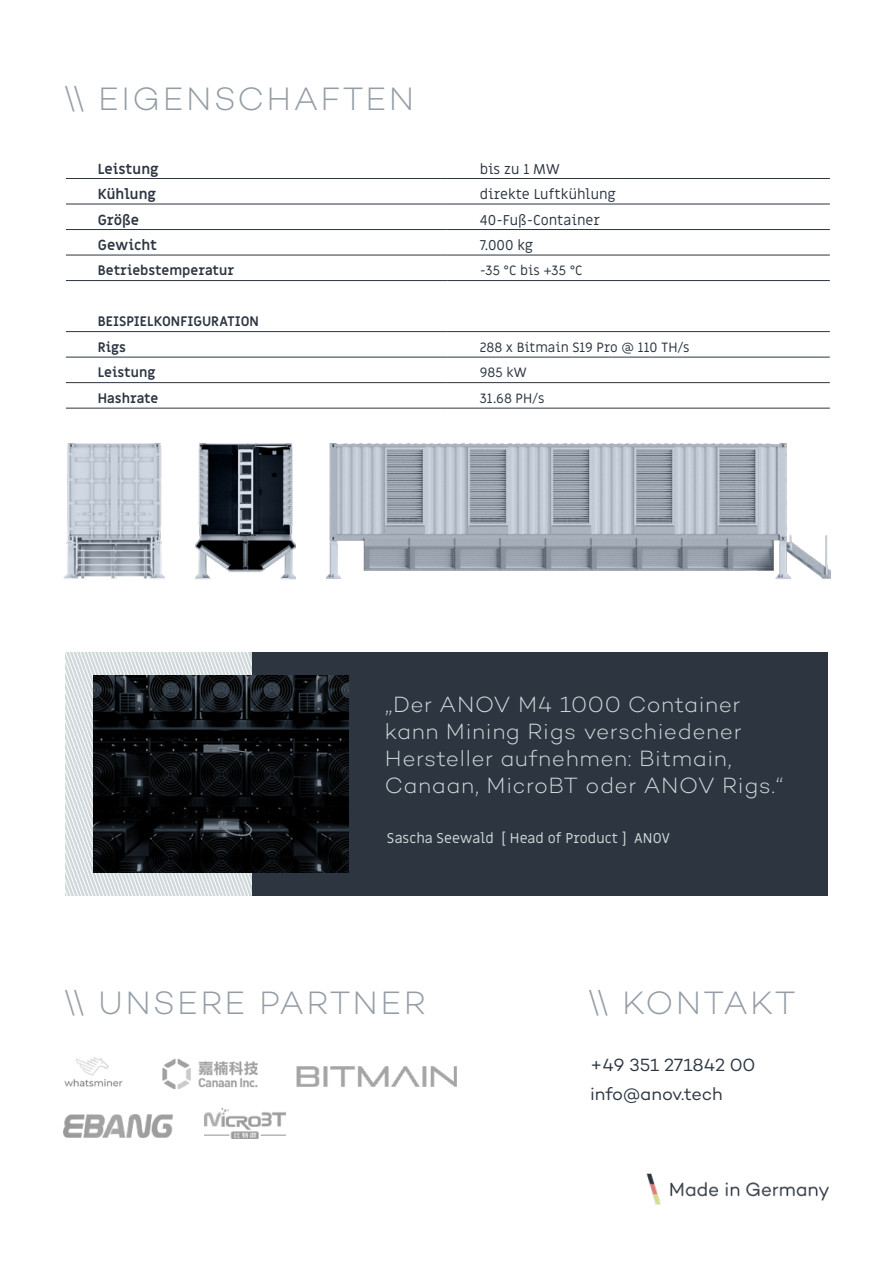
<style>
.page{position:relative;width:893px;height:1263px;background:#fff}
.page>*{position:absolute;margin:0;border:0;box-sizing:border-box;transform-origin:0 0}
.t1{font:300 33px "Campton";letter-spacing:.07em;color:#949da6}
.Zitat{font:300 22.5px/27px "Campton";letter-spacing:.03em;color:#d0d8d9}
.fliesstext{font:18px "Campton";color:#2c3540}
.fliesstext-2{font:14.25px "Miriam Libre";color:#2c3540}
.fliesstext-3{font:14.25px "Miriam Libre";color:#d0d8d9}
.fliesstext-4{font:700 14.25px "Miriam Libre";color:#2c3540}
.fliesstext-5{font:700 13.5px "Miriam Libre";color:#2c3540}
.fliesstext-6{font:13.5px "Miriam Libre";color:#2c3540}
</style>
<div class="page">
<hr style="left:66px;top:178px;width:382px;height:1px;background:#2c3540">
<hr style="left:448px;top:178px;width:382px;height:1px;background:#2c3540">
<hr style="left:66px;top:204px;width:382px;height:1px;background:#2c3540">
<hr style="left:448px;top:204px;width:382px;height:1px;background:#2c3540">
<hr style="left:66px;top:229px;width:382px;height:1px;background:#2c3540">
<hr style="left:448px;top:229px;width:382px;height:1px;background:#2c3540">
<hr style="left:66px;top:255px;width:382px;height:1px;background:#2c3540">
<hr style="left:448px;top:255px;width:382px;height:1px;background:#2c3540">
<hr style="left:66px;top:331px;width:382px;height:1px;background:#2c3540">
<hr style="left:448px;top:331px;width:382px;height:1px;background:#2c3540">
<hr style="left:66px;top:357px;width:382px;height:1px;background:#2c3540">
<hr style="left:448px;top:357px;width:382px;height:1px;background:#2c3540">
<hr style="left:66px;top:382px;width:382px;height:1px;background:#2c3540">
<hr style="left:448px;top:382px;width:382px;height:1px;background:#2c3540">
<hr style="left:66px;top:408px;width:382px;height:1px;background:#2c3540">
<hr style="left:448px;top:408px;width:382px;height:1px;background:#2c3540">
<hr style="left:66px;top:280px;width:382px;height:1px;background:#2c3540">
<hr style="left:448px;top:280px;width:382px;height:1px;background:#2c3540">
<svg style="left:65px;top:653px;width:187px;height:243px"></svg>
<div style="left:252px;top:653px;width:576px;height:243px;background:#2c3540"></div>
<img style="left:93px;top:676px;width:255px;height:197px">
<img style="left:646px;top:1173px;width:183px;height:32px">
<img style="left:195px;top:444px;width:100px;height:136px">
<img style="left:64px;top:444px;width:100px;height:135px">
<img style="left:326px;top:444px;width:504px;height:135px">
<img style="left:296px;top:1066px;width:161px;height:20px">
<img style="left:64px;top:1114px;width:108px;height:23px">
<img style="left:205px;top:1109px;width:81px;height:30px">
<img style="left:162px;top:1058px;width:95px;height:30px">
<img style="left:64px;top:1057px;width:59px;height:29px">
<h2 class="t1" style="left:64px;top:79px;width:352px">\\ EIGENSCHAFTEN</h2>
<p class="fliesstext-4" style="left:98px;top:160px;width:62px">Leistung</p>
<p class="fliesstext-2" style="left:480px;top:160px;width:82px">bis zu 1 MW</p>
<p class="fliesstext-4" style="left:98px;top:185px;width:60px">Kühlung</p>
<p class="fliesstext-2" style="left:480px;top:185px;width:138px">direkte Luftkühlung</p>
<p class="fliesstext-4" style="left:98px;top:211px;width:43px">Größe</p>
<p class="fliesstext-2" style="left:480px;top:211px;width:122px">40-Fuß-Container</p>
<p class="fliesstext-4" style="left:98px;top:236px;width:61px">Gewicht</p>
<p class="fliesstext-2" style="left:480px;top:236px;width:55px">7.000 kg</p>
<p class="fliesstext-5" style="left:98px;top:262px;width:138px">Betriebstemperatur</p>
<p class="fliesstext-6" style="left:480px;top:262px;width:104px">-35 °C bis +35 °C</p>
<p class="fliesstext-5" style="left:98px;top:313px;width:163px">BEISPIELKONFIGURATION</p>
<p class="fliesstext-5" style="left:98px;top:339px;width:30px">Rigs</p>
<p class="fliesstext-6" style="left:480px;top:339px;width:211px">288 x Bitmain S19 Pro @ 110 TH/s</p>
<p class="fliesstext-5" style="left:98px;top:364px;width:59px">Leistung</p>
<p class="fliesstext-6" style="left:480px;top:364px;width:49px">985 kW</p>
<p class="fliesstext-5" style="left:98px;top:390px;width:62px">Hashrate</p>
<p class="fliesstext-6" style="left:480px;top:390px;width:66px">31.68 PH/s</p>
<p class="Zitat" style="left:385px;top:691px;width:400px">„Der ANOV M4 1000 Container kann Mining Rigs verschiedener<br>Hersteller aufnehmen: Bitmain,<br>Canaan, MicroBT oder ANOV Rigs.“</p>
<p class="fliesstext-3" style="left:387px;top:829px;width:285px">Sascha Seewald [ Head of Product ] ANOV</p>
<h2 class="t1" style="left:64px;top:982px;width:364px">\\ UNSERE PARTNER</h2>
<h2 class="t1" style="left:588px;top:982px;width:209px">\\ KONTAKT</h2>
<p class="fliesstext" style="left:590px;top:1053px;width:167px">+49 351 271842 00</p>
<p class="fliesstext" style="left:590px;top:1082px;width:134px">info@anov.tech</p>
</div>
